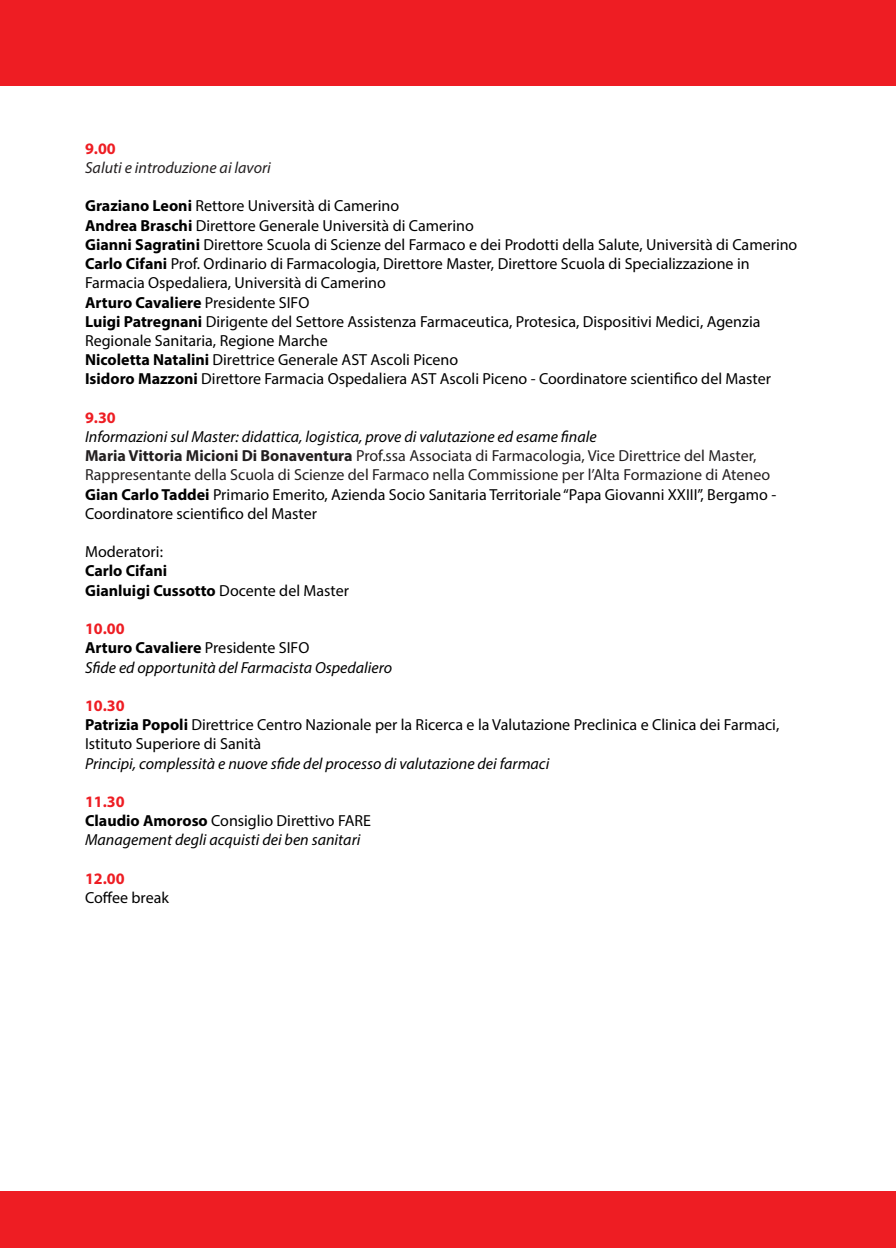
<style>
.page{position:relative;width:896px;height:1248px;background:#fff}
.page>*{position:absolute;margin:0;border:0;box-sizing:border-box;transform-origin:0 0}
.t1{font:16px/19.2px "Myriad Pro";color:#000}
.t2{font:italic 16px "Myriad Pro";color:#000}
.t3{font:16px/19.2px "Myriad Pro";color:#231f20}
.t4{font:700 16px "Myriad Pro";color:#000}
.t5{font:700 16px "Myriad Pro";color:#ee1d23}
.t6{font:italic 16px "Myriad Pro";color:#231f20}
.s1{font-weight:700}
.s2{font-weight:400}
</style>
<div class="page">
<div style="left:0;top:0;width:896px;height:85px;background:#ee1d23"></div>
<div style="left:0;top:1191px;width:896px;height:56px;background:#ee1d23"></div>
<p class="t5" style="left:85px;top:138px;width:32px">9.00</p>
<p class="t6" style="left:85px;top:158px;width:187px">Saluti e introduzione ai lavori</p>
<p class="t1" style="left:85px;top:196px;width:316px"><span class="s1">Graziano Leoni</span> Rettore Università di Camerino</p>
<p class="t1" style="left:85px;top:215px;width:390px"><span class="s1">Andrea Braschi</span> Direttore Generale Università di Camerino</p>
<p class="t1" style="left:85px;top:235px;width:714px"><span class="s1">Gianni Sagratini</span> Direttore Scuola di Scienze del Farmaco e dei Prodotti della Salute, Università di Camerino</p>
<p class="t1" style="left:85px;top:254px;width:666px"><span class="s1">Carlo Cifani</span> Prof. Ordinario di Farmacologia, Direttore Master, Direttore Scuola di Specializzazione in<br>Farmacia Ospedaliera, Università di Camerino</p>
<p class="t4" style="left:85px;top:292px;width:226px">Arturo Cavaliere <span class="s2">Presidente SIFO</span></p>
<p class="t1" style="left:85px;top:311px;width:677px"><span class="s1">Luigi Patregnani</span> Dirigente del Settore Assistenza Farmaceutica, Protesica, Dispositivi Medici, Agenzia<br>Regionale Sanitaria, Regione Marche</p>
<p class="t1" style="left:85px;top:350px;width:375px"><span class="s1">Nicoletta Natalini</span> Direttrice Generale AST Ascoli Piceno</p>
<p class="t1" style="left:85px;top:369px;width:687px"><span class="s1">Isidoro Mazzoni</span> Direttore Farmacia Ospedaliera AST Ascoli Piceno - Coordinatore scientifico del Master</p>
<p class="t5" style="left:85px;top:407px;width:32px">9.30</p>
<p class="t2" style="left:85px;top:426px;width:513px">Informazioni sul Master: didattica, logistica, prove di valutazione ed esame finale</p>
<p class="t3" style="left:85px;top:446px;width:686px"><span class="s1">Maria Vittoria Micioni Di Bonaventura</span> Prof.ssa Associata di Farmacologia, Vice Direttrice del Master,<br>Rappresentante della Scuola di Scienze del Farmaco nella Commissione per l’Alta Formazione di Ateneo</p>
<p class="t1" style="left:85px;top:484px;width:693px"><span class="s1">Gian Carlo Taddei</span> Primario Emerito, Azienda Socio Sanitaria Territoriale “Papa Giovanni XXIII”, Bergamo -<br>Coordinatore scientifico del Master</p>
<p class="t1" style="left:85px;top:542px;width:79px">Moderatori:</p>
<p class="t4" style="left:85px;top:560px;width:84px">Carlo Cifani</p>
<p class="t4" style="left:85px;top:580px;width:265px">Gianluigi Cussotto <span class="s2">Docente del Master</span></p>
<p class="t5" style="left:85px;top:618px;width:41px">10.00</p>
<p class="t4" style="left:85px;top:637px;width:226px">Arturo Cavaliere <span class="s2">Presidente SIFO</span></p>
<p class="t2" style="left:85px;top:657px;width:309px">Sfide ed opportunità del Farmacista Ospedaliero</p>
<p class="t5" style="left:85px;top:695px;width:41px">10.30</p>
<p class="t1" style="left:85px;top:715px;width:696px"><span class="s1">Patrizia Popoli</span> Direttrice Centro Nazionale per la Ricerca e la Valutazione Preclinica e Clinica dei Farmaci,<br>Istituto Superiore di Sanità</p>
<p class="t2" style="left:85px;top:753px;width:466px">Principi, complessità e nuove sfide del processo di valutazione dei farmaci</p>
<p class="t5" style="left:85px;top:791px;width:41px">11.30</p>
<p class="t1" style="left:85px;top:811px;width:287px"><span class="s1">Claudio Amoroso</span> Consiglio Direttivo FARE</p>
<p class="t2" style="left:85px;top:830px;width:277px">Management degli acquisti dei ben sanitari</p>
<p class="t5" style="left:85px;top:868px;width:41px">12.00</p>
<p class="t1" style="left:85px;top:887px;width:85px">Coffee break</p>
</div>
